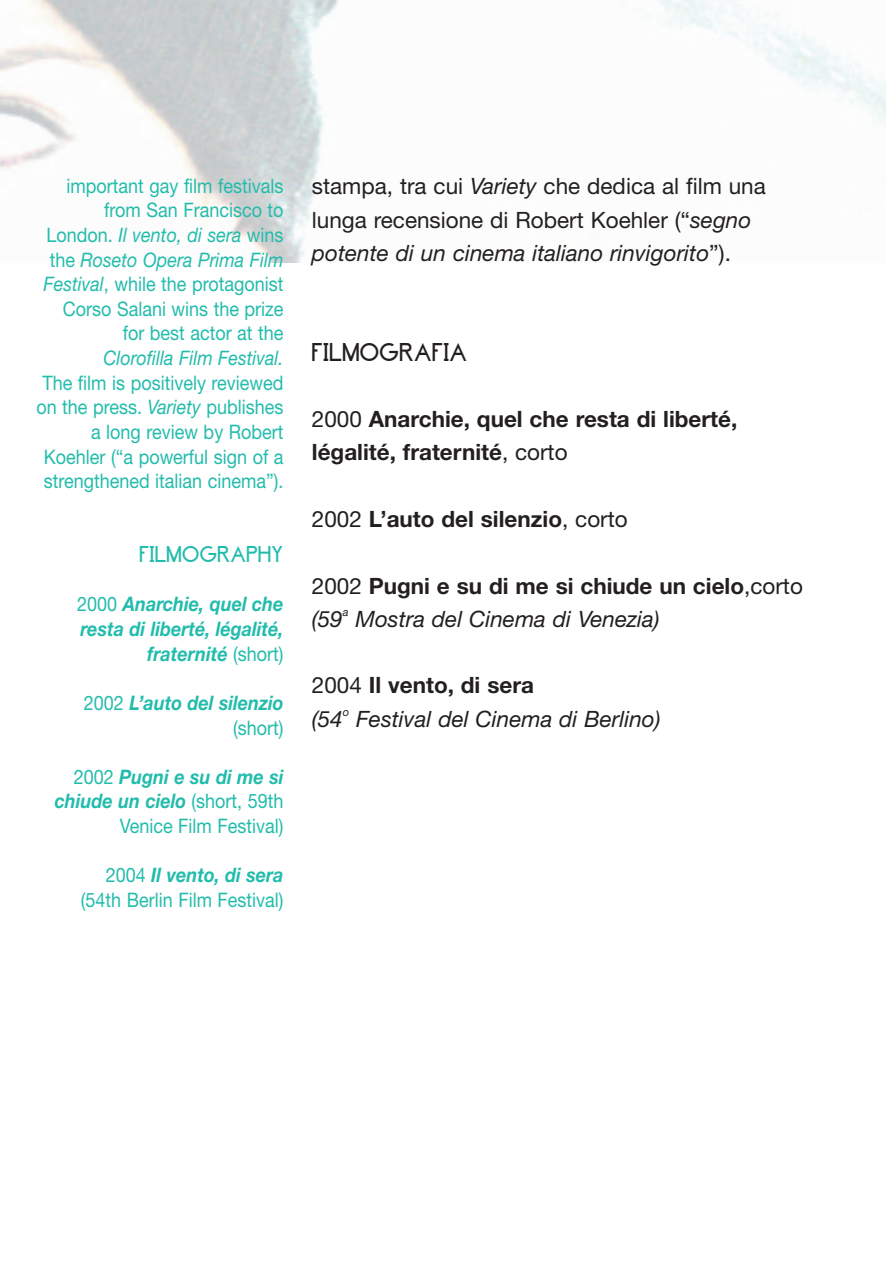
<style>
.page{position:relative;width:886px;height:1276px;background:#fff}
.page>*{position:absolute;margin:0;border:0;box-sizing:border-box;transform-origin:0 0}
.t1{font:700 22.5px/33.2px "Helvetica Neue";color:#231f20}
.t2{font:22.5px/33.2px "Helvetica Neue";color:#231f20}
.t3{font:italic 22.5px "Helvetica Neue";color:#231f20}
.t4{font:22.5px "Brassfield";color:#231f20}
.t5{font:20px/24.8px "Helvetica Neue";color:#22bcac;text-align:right;scale:.9 1}
.t6{font:italic 700 20px/24.5px "Helvetica Neue";color:#22bcac;text-align:right;scale:.9 1}
.t7{font:italic 20px "Helvetica Neue";color:#22bcac;scale:.9 1}
.t8{font:20px "Brassfield";color:#22bcac}
.t9{font:italic 11.25px "Helvetica Neue";color:#231f20}
.s1{font-style:italic}
.s2{font-weight:400;font-style:normal}
.s3{font-weight:700;font-style:italic}
.s4{font-weight:400}
.s5{font-weight:400;font-style:italic}
</style>
<div class="page">
<img style="left:0;top:1px;width:886px;height:262px">
<p class="t5" style="left:44px;top:173px;width:268px">important gay film festivals from San Francisco to<br>London. <span class="s1">Il vento, di sera</span> wins the <span class="s1">Roseto Opera Prima Film<br>Festival</span>, while the protagonist<br>Corso Salani wins the prize for best actor at the</p>
<p class="t7" style="left:104px;top:346px;width:201px">Clorofilla Film Festival.</p>
<p class="t5" style="left:36px;top:370px;width:276px">The film is positively reviewed on the press. <span class="s1">Variety</span> publishes a long review by Robert<br>Koehler (“a powerful sign of a strengthened italian cinema”).</p>
<p class="t8" style="left:140px;top:546px;width:145px">FILMOGRAPHY</p>
<p class="t6" style="left:77px;top:591px;width:231px"><span class="s2">2000</span> Anarchie, quel che resta di liberté, légalité, fraternité <span class="s2">(short)</span></p>
<p class="t6" style="left:84px;top:690px;width:223px"><span class="s2">2002</span> L’auto del silenzio <span class="s2">(short)</span></p>
<p class="t5" style="left:55px;top:764px;width:256px">2002 <span class="s3">Pugni e su di me si chiude un cielo</span> (short, 59th<br>Venice Film Festival)</p>
<p class="t5" style="left:81px;top:862px;width:227px">2004 <span class="s3">Il vento, di sera </span>(54th Berlin Film Festival)</p>
<p class="t2" style="left:312px;top:169px;width:455px">stampa, tra cui <span class="s1">Variety</span> che dedica al film una lunga recensione di Robert Koehler (“<span class="s1">segno potente di un cinema italiano rinvigorito</span>”).</p>
<p class="t4" style="left:312px;top:342px;width:157px">FILMOGRAFIA</p>
<p class="t1" style="left:312px;top:402px;width:427px"><span class="s4">2000</span> Anarchie, quel che resta di liberté, légalité, fraternité<span class="s4">, corto</span></p>
<p class="t1" style="left:312px;top:502px;width:317px"><span class="s4">2002</span> L’auto del silenzio<span class="s4">, corto</span></p>
<p class="t1" style="left:312px;top:568px;width:493px"><span class="s4">2002</span> Pugni e su di me si chiude un cielo<span class="s4">,corto </span><span class="s5">(59</span></p>
<p class="t9" style="left:343px;top:605px;width:7px">a</p>
<p class="t3" style="left:355px;top:605px;width:306px">Mostra del Cinema di Venezia)</p>
<p class="t1" style="left:312px;top:668px;width:224px"><span class="s4">2004</span> Il vento, di sera <span class="s5">(54</span></p>
<p class="t9" style="left:343px;top:705px;width:8px">o</p>
<p class="t3" style="left:356px;top:705px;width:306px">Festival del Cinema di Berlino)</p>
</div>
